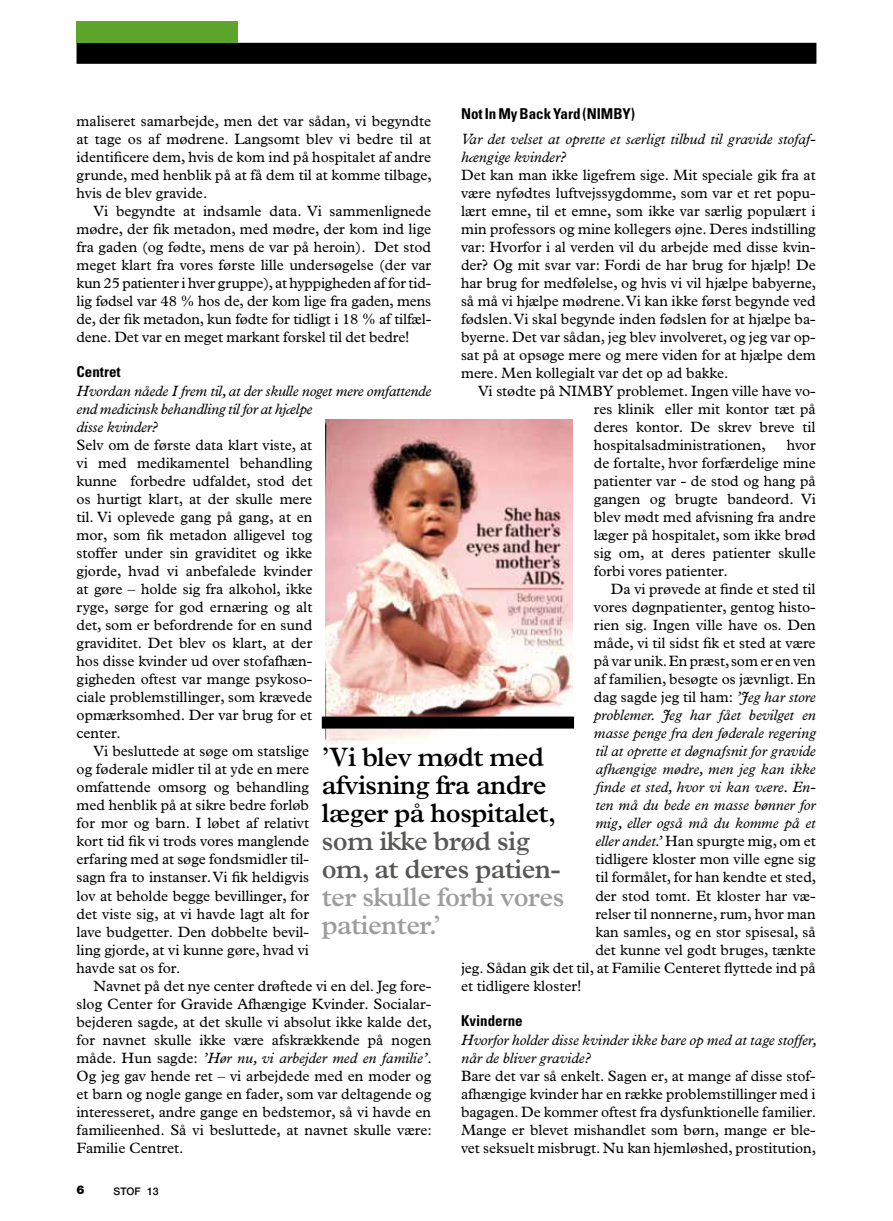
<style>
.page{position:relative;width:893px;height:1221px;background:#fff}
.page>*{position:absolute;margin:0;border:0;box-sizing:border-box;transform-origin:0 0}
.t1{font:600 26.7px/27.9px "Plantin";letter-spacing:-.02em;color:#000}
.t2{font:600 26.7px/27.9px "Plantin";letter-spacing:-.02em;color:#575756}
.t3{font:600 26.7px/27.9px "Plantin";letter-spacing:-.02em;color:#9d9d9c}
.t4{font:15px/18px "Plantin";color:#000;text-align:justify}
.t5{font:italic 15px/18px "Plantin";color:#000}
.t6{font:700 condensed 15px "Univers";color:#000}
.t7{font:900 12px "Helvetica Neue";color:#000}
.t8{font:500 10.5px "Helvetica Neue";color:#000}
.s1{font-style:italic}
</style>
<div class="page">
<div style="left:77px;top:43px;width:739px;height:21px;background:#000"></div>
<div style="left:77px;top:21px;width:161px;height:22px;background:#5ea62b"></div>
<img style="left:325px;top:419px;width:248px;height:324px">
<div style="left:322px;top:716px;width:252px;height:12px;background:#000"></div>
<p class="t6" style="left:461px;top:105px;width:176px">Not In My Back Yard (NIMBY)</p>
<p class="t5" style="left:461px;top:130px;width:356px">Var det velset at oprette et særligt tilbud til gravide stofaf&shy;hængige kvinder?</p>
<p class="t4" style="left:461px;top:166px;width:357px">Det kan man ikke ligefrem sige. Mit speciale gik fra at være nyfødtes luftvejssygdomme, som var et ret popu&shy;lært emne, til et emne, som ikke var særlig populært i min professors og mine kollegers øjne. Deres indstilling var: Hvorfor i al verden vil du arbejde med disse kvin&shy;der? Og mit svar var: Fordi de har brug for hjælp! De har brug for medfølelse, og hvis vi vil hjælpe babyerne, så må vi hjælpe mødrene. Vi kan ikke først begynde ved fødslen. Vi skal begynde inden fødslen for at hjælpe ba&shy;byerne. Det var sådan, jeg blev involveret, og jeg var op&shy;sat på at opsøge mere og mere viden for at hjælpe dem mere. Men kollegialt var det op ad bakke.</p>
<p class="t4" style="left:594px;top:382px;width:223px;text-indent:-116px">Vi stødte på NIMBY problemet. Ingen ville have vo&shy;res klinik eller mit kontor tæt på deres kontor. De skrev breve til hospitalsadministrationen,</p>
<p class="t4" style="left:77px;top:112px;width:357px">maliseret samarbejde, men det var sådan, vi begyndte at tage os af mødrene. Langsomt blev vi bedre til at identificere dem, hvis de kom ind på hospitalet af andre grunde, med henblik på at få dem til at komme tilbage, hvis de blev gravide.</p>
<p class="t4" style="left:77px;top:202px;width:356px;text-indent:17px">Vi begyndte at indsamle data. Vi sammenlignede mødre, der fik metadon, med mødre, der kom ind lige fra gaden (og fødte, mens de var på heroin). Det stod meget klart fra vores første lille undersøgelse (der var kun 25 patienter i hver gruppe), at hyppigheden af for tid&shy;lig fødsel var 48 % hos de, der kom lige fra gaden, mens de, der fik metadon, kun fødte for tidligt i 18 % af tilfæl&shy;dene. Det var en meget markant forskel til det bedre!</p>
<p class="t6" style="left:77px;top:362px;width:46px">Centret</p>
<p class="t5" style="left:77px;top:382px;width:356px">Hvordan nåede I frem til, at der skulle noget mere omfattende end medicinsk behandling til for at hjælpe<br>disse kvinder?</p>
<p class="t4" style="left:77px;top:436px;width:237px">Selv om de første data klart viste, at vi med medikamentel behandling kunne forbedre udfaldet, stod det os hurtigt klart, at der skulle mere til. Vi oplevede gang på gang, at en mor, som fik metadon alligevel tog stoffer under sin graviditet og ikke gjorde, hvad vi anbefalede kvinder at gøre – holde sig fra alkohol, ikke ryge, sørge for god ernæring og alt det, som er befordrende for en sund graviditet. Det blev os klart, at der hos disse kvinder ud over stofafhæn&shy;gigheden oftest var mange psykoso&shy;ciale problemstillinger, som krævede opmærksomhed. Der var brug for et center.</p>
<p class="t4" style="left:77px;top:742px;width:234px;text-indent:17px">Vi besluttede at søge om statslige og føderale midler til at yde en mere omfattende omsorg og behandling med henblik på at sikre bedre forløb for mor og barn. I løbet af relativt kort tid fik vi trods vores manglende erfaring med at søge fondsmidler til&shy;sagn fra to instanser. Vi fik heldigvis lov at beholde begge bevillinger, for det viste sig, at vi havde lagt alt for lave budgetter. Den dobbelte bevil&shy;ling gjorde, at vi kunne gøre, hvad vi havde sat os for.</p>
<p class="t4" style="left:77px;top:976px;width:357px;text-indent:17px">Navnet på det nye center drøftede vi en del. Jeg fore&shy;slog Center for Gravide Afhængige Kvinder. Socialar&shy;bejderen sagde, at det skulle vi absolut ikke kalde det, for navnet skulle ikke være afskrækkende på nogen måde. Hun sagde: <span class="s1">’Hør nu, vi arbejder med en familie’</span>.<br>Og jeg gav hende ret – vi arbejdede med en moder og et barn og nogle gange en fader, som var deltagende og interesseret, andre gange en bedstemor, så vi havde en familieenhed. Så vi besluttede, at navnet skulle være:<br>Familie Centret.</p>
<p class="t4" style="left:594px;top:436px;width:223px;text-indent:193px">hvor de fortalte, hvor forfærdelige mine patienter var - de stod og hang på gangen og brugte bandeord. Vi blev mødt med afvisning fra andre læger på hospitalet, som ikke brød sig om, at deres patienter skulle forbi vores patienter.</p>
<p class="t4" style="left:611px;top:580px;width:206px">Da vi prøvede at finde et sted til</p>
<p class="t4" style="left:594px;top:598px;width:223px">vores døgnpatienter, gentog histo-</p>
<p class="t4" style="left:594px;top:616px;width:223px">rien sig. Ingen ville have os. Den</p>
<p class="t4" style="left:594px;top:634px;width:223px">måde, vi til sidst fik et sted at være</p>
<p class="t4" style="left:594px;top:652px;width:223px">på var unik. En præst, som er en ven</p>
<p class="t4" style="left:594px;top:670px;width:223px">af familien, besøgte os jævnligt. En</p>
<p class="t4" style="left:594px;top:688px;width:223px">dag sagde jeg til ham: <span class="s1">’Jeg har store</span></p>
<p class="t5" style="left:594px;top:706px;width:223px">problemer. Jeg har fået bevilget en</p>
<p class="t5" style="left:594px;top:724px;width:223px">masse penge fra den føderale regering</p>
<p class="t5" style="left:595px;top:742px;width:222px">til at oprette et døgnafsnit for gravide</p>
<p class="t5" style="left:595px;top:760px;width:222px">afhængige mødre, men jeg kan ikke</p>
<p class="t5" style="left:595px;top:778px;width:222px">finde et sted, hvor vi kan være. En-</p>
<p class="t5" style="left:595px;top:796px;width:222px">ten må du bede en masse bønner for</p>
<p class="t5" style="left:595px;top:814px;width:222px">mig, eller også må du komme på et</p>
<p class="t4" style="left:595px;top:832px;width:222px"><span class="s1">eller andet.’</span> Han spurgte mig, om et</p>
<p class="t4" style="left:595px;top:850px;width:222px">tidligere kloster mon ville egne sig</p>
<p class="t4" style="left:595px;top:868px;width:222px">til formålet, for han kendte et sted,</p>
<p class="t4" style="left:595px;top:886px;width:222px">der stod tomt. Et kloster har væ-</p>
<p class="t4" style="left:595px;top:904px;width:222px">relser til nonnerne, rum, hvor man</p>
<p class="t4" style="left:595px;top:922px;width:222px">kan samles, og en stor spisesal, så</p>
<p class="t4" style="left:595px;top:940px;width:222px">det kunne vel godt bruges, tænkte</p>
<p class="t4" style="left:461px;top:958px;width:356px">jeg. Sådan gik det til, at Familie Centeret flyttede ind på</p>
<p class="t4" style="left:461px;top:976px;width:122px">et tidligere kloster!</p>
<p class="t6" style="left:461px;top:1010px;width:63px">Kvinderne</p>
<p class="t5" style="left:461px;top:1030px;width:358px">Hvorfor holder disse kvinder ikke bare op med at tage stoffer, når de bliver gravide?</p>
<p class="t4" style="left:461px;top:1066px;width:357px">Bare det var så enkelt. Sagen er, at mange af disse stof&shy;afhængige kvinder har en række problemstillinger med i bagagen. De kommer oftest fra dysfunktionelle familier.<br>Mange er blevet mishandlet som børn, mange er ble&shy;vet seksuelt misbrugt. Nu kan hjemløshed, prostitution,</p>
<h1 class="t1" style="left:322px;top:743px;width:236px">’Vi blev mødt med afvisning fra andre læger på hospitalet,</h1>
<h1 class="t2" style="left:322px;top:827px;width:240px">som ikke brød sig om, at deres patien-</h1>
<h1 class="t3" style="left:322px;top:882px;width:244px">ter skulle forbi vores patienter.’</h1>
<p class="t7" style="left:77px;top:1182px;width:10px">6</p>
<p class="t8" style="left:114px;top:1184px;width:47px">Stof 13</p>
</div>
